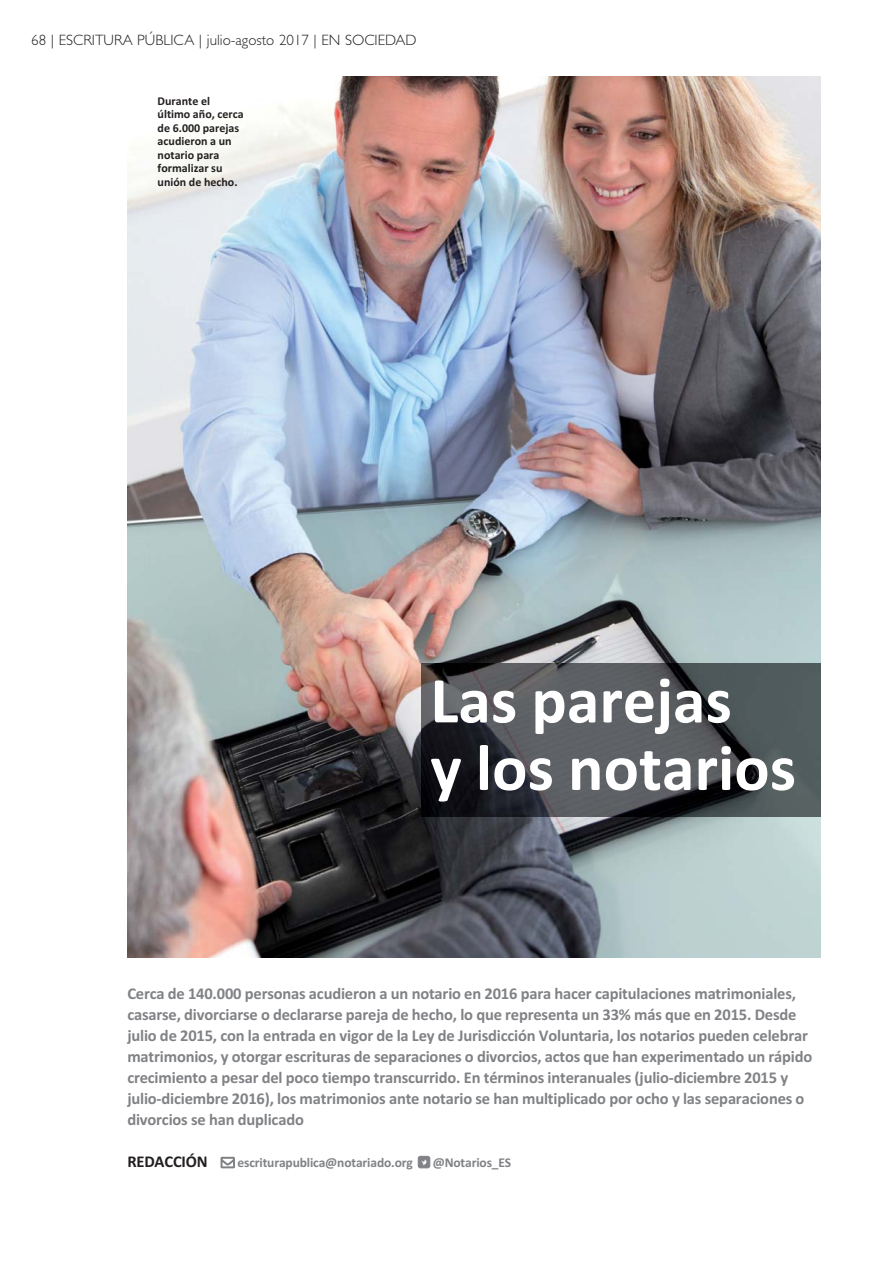
<style>
.page{position:relative;width:893px;height:1263px;background:#fff}
.page>*{position:absolute;margin:0;border:0;box-sizing:border-box;transform-origin:0 0}
.t1{font:700 66px/67.5px "Calibri";color:#fff}
.t2{font:700 16.5px/21px "Calibri";letter-spacing:-.01em;color:#808285}
.t3{font:700 16.5px "Calibri";letter-spacing:-.01em;color:#231f20}
.t4{font:300 15px "Gill Sans";color:#231f20}
.t5{font:700 13.5px "Calibri";letter-spacing:-.01em;color:#808285}
.t6{font:700 12px/13.5px "Calibri";color:#231f20}
</style>
<div class="page">
<img style="left:127px;top:77px;width:694px;height:880px">
<img style="left:421px;top:664px;width:400px;height:153px">
<p class="t4" style="left:31px;top:35px;width:387px">68 | ESCRITURA PÚBLICA | julio-agosto 2017 | EN SOCIEDAD</p>
<p class="t6" style="left:158px;top:95px;width:88px">Durante el último año, cerca de 6.000 parejas acudieron a un notario para formalizar su unión de hecho.</p>
<h1 class="t1" style="left:430px;top:672px;width:367px">Las parejas<br>y los notarios</h1>
<p class="t2" style="left:127px;top:984px;width:686px">Cerca de 140.000 personas acudieron a un notario en 2016 para hacer capitulaciones matrimoniales, casarse, divorciarse o declararse pareja de hecho, lo que representa un 33% más que en 2015. Desde julio de 2015, con la entrada en vigor de la Ley de Jurisdicción Voluntaria, los notarios pueden celebrar matrimonios, y otorgar escrituras de separaciones o divorcios, actos que han experimentado un rápido crecimiento a pesar del poco tiempo transcurrido. En términos interanuales (julio-diciembre 2015 y julio-diciembre 2016), los matrimonios ante notario se han multiplicado por ocho y las separaciones o divorcios se han duplicado</p>
<p class="t3" style="left:127px;top:1156px;width:82px">REDACCIÓN</p>
<p class="t5" style="left:237px;top:1158px;width:177px">escriturapublica@notariado.org</p>
<p class="t5" style="left:433px;top:1158px;width:80px">@Notarios_ES</p>
</div>
